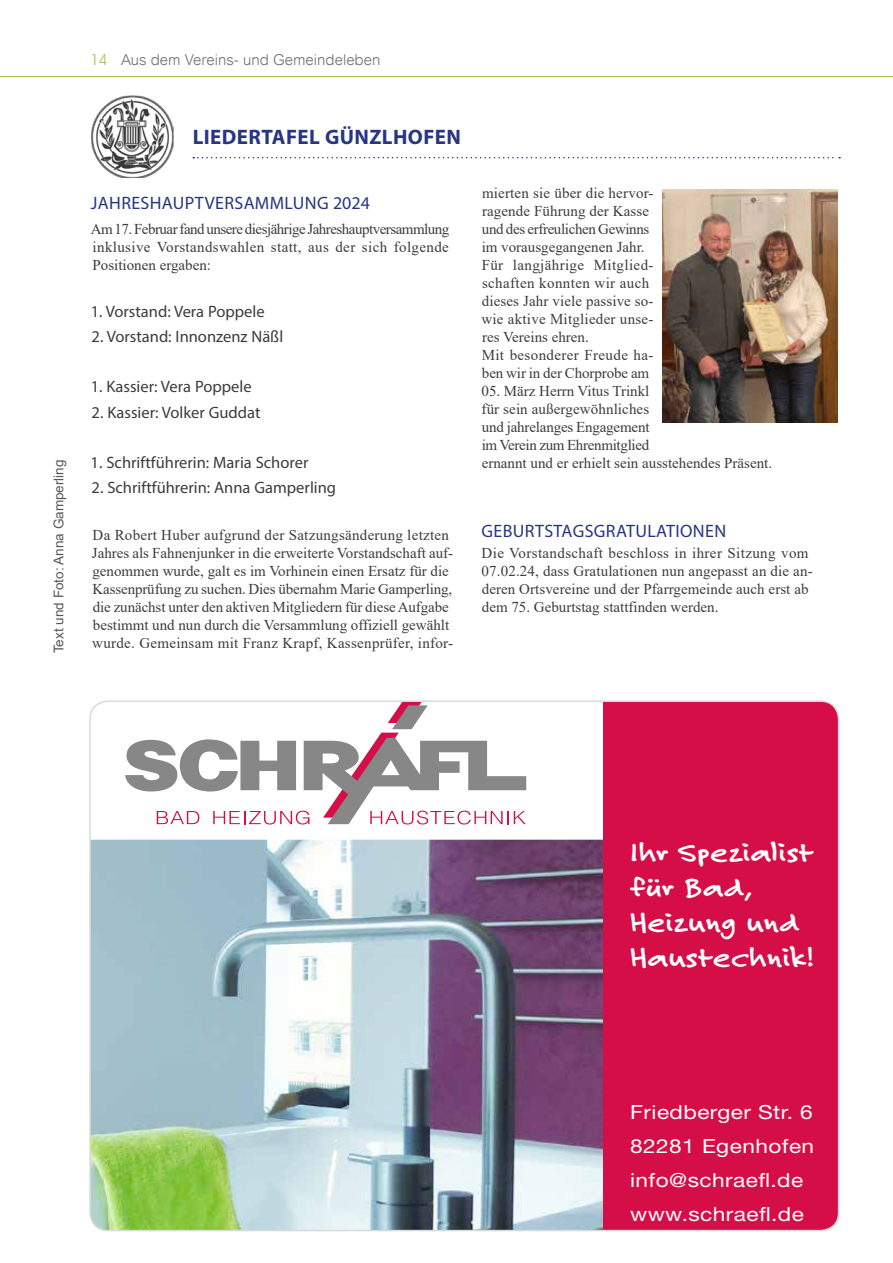
<style>
.page{position:relative;width:893px;height:1263px;background:#fff}
.page>*{position:absolute;margin:0;border:0;box-sizing:border-box;transform-origin:0 0}
.t1{font:700 29.1px/35px "Felt Tip Roman";color:#fff;scale:1.16 1}
.t2{font:700 21px "Myriad Pro";letter-spacing:.02em;color:#283583}
.t3{font:19.5px/34px "Helvetica Neue LT Std";letter-spacing:.02em;color:#fff;scale:1.16 1}
.t4{font:18px "Myriad Pro";letter-spacing:.02em;color:#283583}
.t5{font:16.5px "Myriad Pro";color:#3c3c3b}
.t6{font:15px/18px "Times New Roman";color:#3c3c3b}
.t7{font:300 15px "Arial";color:#706f6f}
.t8{font:13.5px "Arial";color:#575756}
.s1{font-family:"Avant Garde IT Cby BT";font-weight:400;color:#a7c05c}
</style>
<div class="page">
<hr style="left:0;top:76px;width:893px;height:1px;background:#a7c05c">
<svg style="left:91px;top:702px;width:512px;height:528px"></svg>
<div style="left:603px;top:701px;width:236px;height:529px;background:#d60e47"></div>
<svg style="left:193px;top:157px;width:647px;height:1px"></svg>
<img style="left:91px;top:96px;width:83px;height:82px">
<img style="left:663px;top:190px;width:174px;height:233px">
<p class="t8" style="left:49px;top:653px;width:195px;rotate:-90deg">Text und Foto: Anna Gamperling</p>
<p class="t7" style="left:90px;top:51px;width:292px"><span class="s1">14</span> Aus dem Vereins- und Gemeindeleben</p>
<h2 class="t2" style="left:193px;top:123px;width:270px">LIEDERTAFEL GÜNZLHOFEN</h2>
<p class="t4" style="left:91px;top:192px;width:281px">Jahreshauptversammlung 2024</p>
<p class="t6" style="left:91px;top:220px;width:360px;text-align:justify">Am 17. Februar fand unsere diesjährige Jahreshauptversammlung inklusive Vorstandswahlen statt, aus der sich folgende Positionen ergaben:</p>
<p class="t5" style="left:91px;top:301px;width:176px">1. Vorstand: Vera Poppele</p>
<p class="t5" style="left:92px;top:326px;width:193px">2. Vorstand: I nnonzenz Näßl</p>
<p class="t5" style="left:91px;top:377px;width:162px">1. Kassier: Vera Poppele</p>
<p class="t5" style="left:92px;top:402px;width:170px">2. Kassier: Volker Guddat</p>
<p class="t5" style="left:91px;top:452px;width:219px">1. Schriftführerin: Maria Schorer</p>
<p class="t5" style="left:92px;top:478px;width:246px">2. Schriftführerin: Anna Gamperling</p>
<p class="t6" style="left:92px;top:526px;width:363px">Da Robert Huber aufgrund der Satzungsänderung letzten Jahres als Fahnenjunker in die erweiterte Vorstandschaft auf&shy;genommen wurde, galt es im Vorhinein einen Ersatz für die Kassenprüfung zu suchen. Dies übernahm Marie Gamperling, die zunächst unter den aktiven Mitgliedern für diese Aufgabe bestimmt und nun durch die Versammlung offiziell gewählt wurde. Gemeinsam mit Franz Krapf, Kassenprüfer, infor-</p>
<p class="t6" style="left:481px;top:184px;width:174px">mierten sie über die hervor&shy;ragende Führung der Kasse und des erfreulichen Gewinns im vorausgegangenen Jahr.<br>Für langjährige Mitglied&shy;schaften konnten wir auch dieses Jahr viele passive so&shy;wie aktive Mitglieder unse&shy;res Vereins ehren.<br>Mit besonderer Freude ha&shy;ben wir in der Chorprobe am</p>
<p class="t6" style="left:482px;top:382px;width:292px">05. März Herrn Vitus Trinkl<br>für sein außergewöhnliches<br>und jahrelanges Engagement<br>im Verein zum Ehrenmitglied<br>ernannt und er erhielt sein ausstehendes Präsent.</p>
<p class="t4" style="left:482px;top:520px;width:246px">Geburtstagsgratulationen</p>
<p class="t6" style="left:482px;top:544px;width:333px">Die Vorstandschaft beschloss in ihrer Sitzung vom 07.02.24, dass Gratulationen nun angepasst an die an&shy;deren Ortsvereine und der Pfarrgemeinde auch erst ab dem 75. Geburtstag stattfinden werden.</p>
<h1 class="t1" style="left:630px;top:834px;width:160px">Ihr Spezialist für Bad,<br>Heizung und<br>Haustechnik!</h1>
<h3 class="t3" style="left:630px;top:1095px;width:160px">Friedberger Str. 6<br>82281 Egenhofen info@schraefl.de www.schraefl.de</h3>
</div>
